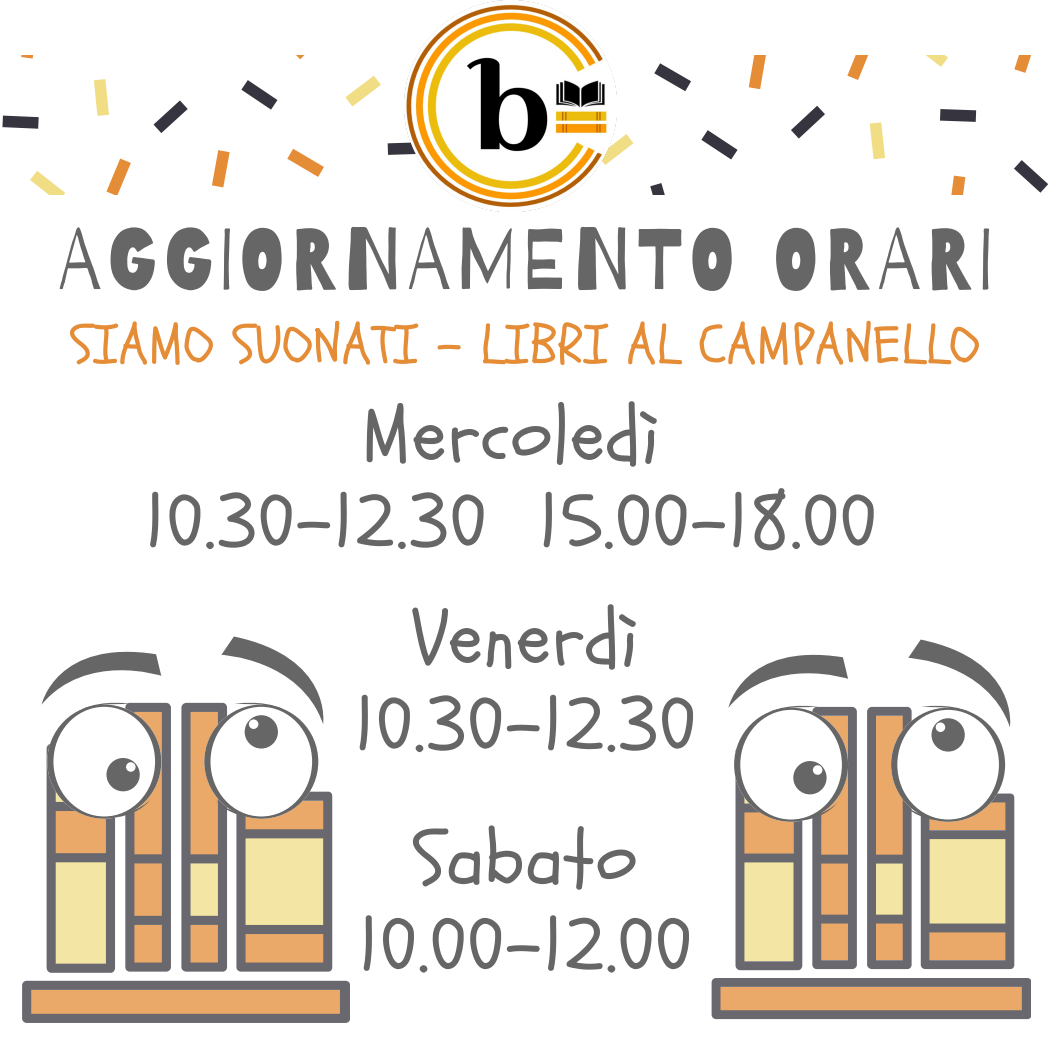
<style>
.page{position:relative;width:1050px;height:1050px;background:#fff}
.page>*{position:absolute;margin:0;border:0;box-sizing:border-box;transform-origin:0 0}
.t1{font:85.75px "Barrio";letter-spacing:.065em;color:#666}
.t2{font:77px "Schoolbell";letter-spacing:.02em;color:#666}
.t3{font:54.07px "Schoolbell";letter-spacing:.02em;color:#e58c37}
</style>
<div class="page">
<svg style="left:241px;top:80px;width:36px;height:30px"></svg>
<svg style="left:297px;top:56px;width:7px;height:3px"></svg>
<svg style="left:94px;top:79px;width:15px;height:37px"></svg>
<svg style="left:154px;top:100px;width:34px;height:33px"></svg>
<svg style="left:212px;top:150px;width:18px;height:37px"></svg>
<svg style="left:287px;top:149px;width:37px;height:28px"></svg>
<svg style="left:106px;top:159px;width:25px;height:36px"></svg>
<svg style="left:388px;top:142px;width:17px;height:13px"></svg>
<svg style="left:30px;top:171px;width:35px;height:24px"></svg>
<svg style="left:345px;top:76px;width:36px;height:30px"></svg>
<svg style="left:21px;top:56px;width:12px;height:3px"></svg>
<svg style="left:2px;top:116px;width:37px;height:13px"></svg>
<svg style="left:701px;top:130px;width:37px;height:30px"></svg>
<svg style="left:870px;top:122px;width:15px;height:37px"></svg>
<svg style="left:791px;top:106px;width:34px;height:33px"></svg>
<svg style="left:749px;top:56px;width:17px;height:33px"></svg>
<svg style="left:654px;top:63px;width:37px;height:28px"></svg>
<svg style="left:847px;top:56px;width:21px;height:24px"></svg>
<svg style="left:1014px;top:56px;width:17px;height:17px"></svg>
<svg style="left:650px;top:183px;width:15px;height:12px"></svg>
<svg style="left:927px;top:56px;width:21px;height:11px"></svg>
<svg style="left:616px;top:134px;width:17px;height:23px"></svg>
<svg style="left:951px;top:176px;width:14px;height:19px"></svg>
<svg style="left:940px;top:109px;width:36px;height:13px"></svg>
<svg style="left:1014px;top:160px;width:34px;height:33px"></svg>
<img style="left:405px;top:0;width:211px;height:211px">
<svg style="left:712px;top:707px;width:319px;height:312px"></svg>
<svg style="left:22px;top:703px;width:327px;height:320px"></svg>
<svg style="left:42px;top:651px;width:119px;height:168px"></svg>
<svg style="left:204px;top:637px;width:129px;height:182px"></svg>
<svg style="left:728px;top:654px;width:120px;height:168px"></svg>
<svg style="left:891px;top:640px;width:129px;height:182px"></svg>
<p class="t1" style="left:58px;top:214px;width:936px">AGGIORNAMENTO ORARI</p>
<p class="t3" style="left:70px;top:309px;width:911px">SIAMO SUONATI - LIBRI AL CAMPANELLO</p>
<p class="t2" style="left:362px;top:384px;width:298px">Mercoledì</p>
<p class="t2" style="left:145px;top:471px;width:733px">10.30-12.30 15.00-18.00</p>
<p class="t2" style="left:412px;top:587px;width:228px">Venerdì</p>
<p class="t2" style="left:354px;top:674px;width:343px">10.30-12.30</p>
<p class="t2" style="left:413px;top:808px;width:225px">Sabato</p>
<p class="t2" style="left:358px;top:894px;width:335px">10.00-12.00</p>
</div>
